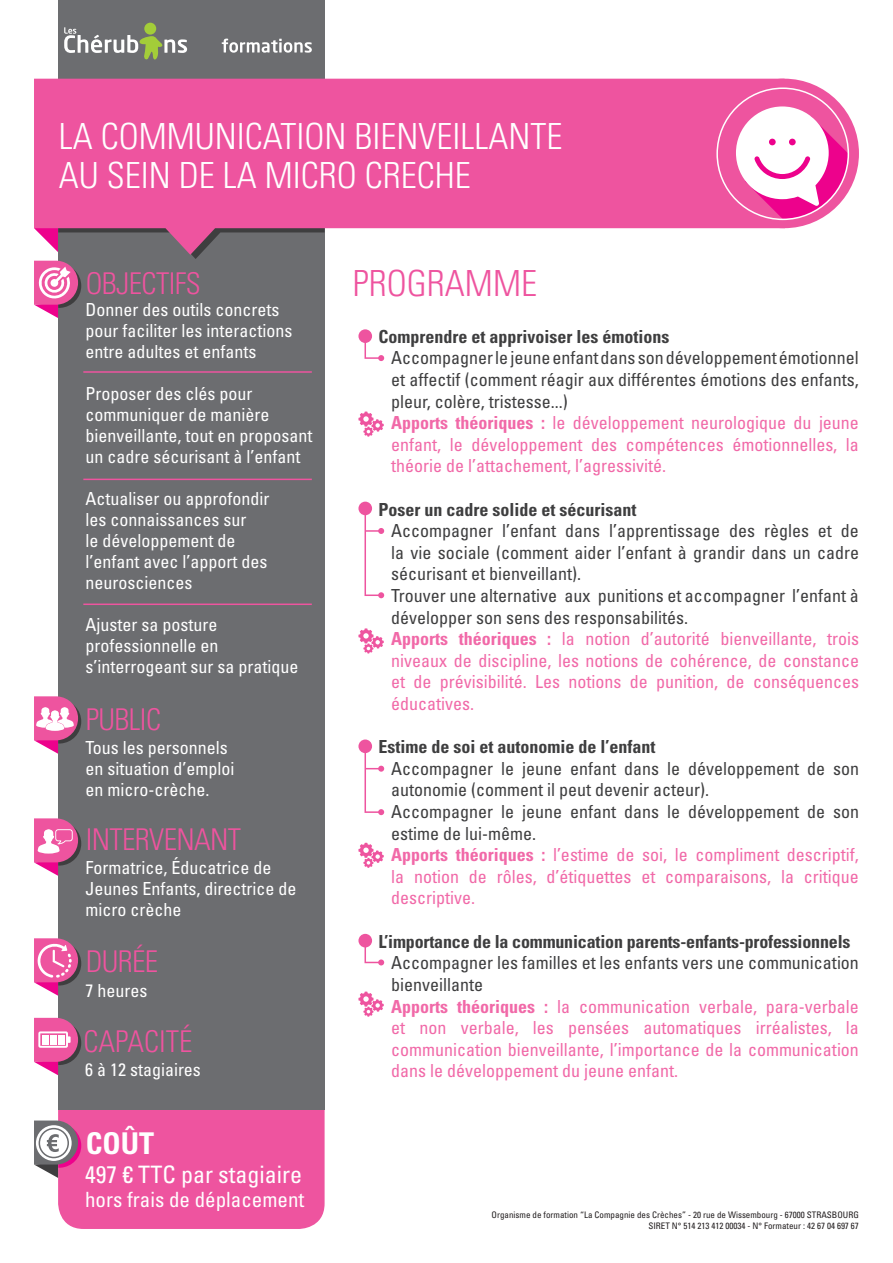
<style>
.page{position:relative;width:893px;height:1263px;background:#fff}
.page>*{position:absolute;margin:0;border:0;box-sizing:border-box;transform-origin:0 0}
.t1{font:300 condensed 36px/39px "Univers";color:#fff}
.t2{font:300 condensed 36px "Univers";color:#ee549f}
.t3{font:300 condensed 30px "Univers";letter-spacing:-.02em;color:#ee549f}
.t4{font:300 condensed 30px "Univers";color:#ee549f}
.t5{font:700 condensed 30px "Univers";color:#fff}
.t6{font:condensed 24px "Univers";color:#fff}
.t7{font:condensed 21px "Univers";color:#fff}
.t8{font:condensed 18px/21.6px "Univers";color:#3e3e3f}
.t9{font:condensed 18px/21px "Univers";color:#fff}
.t10{font:condensed 18px/21.6px "Univers";color:#f169a8}
.t11{font:700 condensed 18px "Univers";color:#3e3e3f}
.t12{font:condensed 9px/10.8px "Univers";color:#231f20;text-align:right}
.s1{font-weight:700;color:#f169a8}
.s2{color:#f169a8}
.s3{color:#3e3e3f}
.s4{font-weight:700}
</style>
<div class="page">
<div style="left:58px;top:0;width:267px;height:1110px;background:#6c6d70"></div>
<div style="left:34px;top:79px;width:751px;height:150px;background:#ee549f"></div>
<div style="left:709px;top:79px;width:150px;height:149px;background:#ee549f;border-radius:50%"></div>
<svg style="left:736px;top:106px;width:112px;height:113px"></svg>
<svg style="left:222px;top:39px;width:90px;height:14px"></svg>
<div style="left:144px;top:23px;width:12px;height:12px;background:#a3cd39;border-radius:50%"></div>
<svg style="left:64px;top:27px;width:123px;height:33px"></svg>
<svg style="left:34px;top:216px;width:291px;height:102px"></svg>
<svg style="left:34px;top:696px;width:47px;height:58px"></svg>
<svg style="left:34px;top:938px;width:47px;height:58px"></svg>
<svg style="left:34px;top:1018px;width:47px;height:57px"></svg>
<div style="left:42px;top:1035px;width:6px;height:9px;background:#fff"></div>
<div style="left:50px;top:1035px;width:6px;height:9px;background:#fff"></div>
<div style="left:58px;top:1035px;width:6px;height:9px;background:#fff"></div>
<svg style="left:34px;top:1110px;width:291px;height:119px;background:#ea61a4"></svg>
<svg style="left:34px;top:818px;width:47px;height:58px"></svg>
<div style="left:358px;top:329px;width:14px;height:14px;background:#ee549f;border-radius:50%"></div>
<div style="left:358px;top:502px;width:14px;height:13px;background:#ee549f;border-radius:50%"></div>
<svg style="left:358px;top:739px;width:14px;height:14px"></svg>
<div style="left:358px;top:934px;width:14px;height:13px;background:#ee549f;border-radius:50%"></div>
<hr style="left:83px;top:371px;width:229px;height:2px;background:#ee549f">
<hr style="left:83px;top:479px;width:229px;height:1px;background:#ee549f">
<hr style="left:83px;top:603px;width:229px;height:2px;background:#ee549f">
<svg style="left:364px;top:334px;width:20px;height:27px"></svg>
<svg style="left:364px;top:940px;width:20px;height:25px"></svg>
<svg style="left:358px;top:991px;width:26px;height:26px"></svg>
<svg style="left:358px;top:843px;width:26px;height:25px"></svg>
<svg style="left:358px;top:628px;width:26px;height:25px"></svg>
<svg style="left:358px;top:412px;width:26px;height:25px"></svg>
<svg style="left:364px;top:510px;width:20px;height:88px"></svg>
<svg style="left:364px;top:743px;width:20px;height:72px"></svg>
<h1 class="t1" style="left:59px;top:117px;width:505px">LA COMMUNICATION BIENVEILLANTE<br>AU SEIN DE LA MICRO CRECHE</h1>
<h2 class="t3" style="left:86px;top:265px;width:117px">OBJECTIFS</h2>
<p class="t9" style="left:85px;top:299px;width:208px">Donner des outils concrets pour faciliter les interactions entre adultes et enfants</p>
<p class="t9" style="left:85px;top:383px;width:228px">Proposer des clés pour communiquer de manière bienveillante, tout en proposant un cadre sécurisant à l’enfant</p>
<p class="t9" style="left:85px;top:488px;width:185px">Actualiser ou approfondir les connaissances sur<br>le développement de l’enfant avec l’apport des neurosciences</p>
<p class="t9" style="left:85px;top:614px;width:214px">Ajuster sa posture professionnelle en s’interrogeant sur sa pratique</p>
<h2 class="t3" style="left:86px;top:701px;width:77px">PUBLIC</h2>
<p class="t9" style="left:85px;top:737px;width:150px">Tous les personnels en situation d’emploi en micro-crèche.</p>
<h2 class="t3" style="left:86px;top:821px;width:157px">INTERVENANT</h2>
<p class="t9" style="left:85px;top:857px;width:212px">Formatrice, Éducatrice de<br>Jeunes Enfants, directrice de micro crèche</p>
<h2 class="t3" style="left:86px;top:943px;width:74px">DURÉE</h2>
<p class="t9" style="left:85px;top:979px;width:63px">7 heures</p>
<h2 class="t4" style="left:84px;top:1023px;width:110px">CAPACITÉ</h2>
<p class="t9" style="left:85px;top:1059px;width:117px">6 à 12 stagiaires</p>
<h2 class="t5" style="left:86px;top:1125px;width:70px">COÛT</h2>
<h3 class="t6" style="left:85px;top:1159px;width:219px">497 € TTC par stagiaire</h3>
<p class="t7" style="left:85px;top:1186px;width:221px">hors frais de déplacement</p>
<h1 class="t2" style="left:353px;top:262px;width:186px">PROGRAMME</h1>
<p class="t11" style="left:378px;top:325px;width:292px">Comprendre et apprivoiser les émotions</p>
<p class="t8" style="left:391px;top:347px;width:469px">Accompagner le jeune enfant dans son développement émotionnel et affectif (comment réagir aux différentes émotions des enfants, pleur, colère, tristesse...)<br><span class="s1">Apports théoriques :</span> <span class="s2">le développement neurologique du jeune enfant, le développement des compétences émotionnelles, la théorie de l’attachement, l’agressivité.</span></p>
<p class="t11" style="left:378px;top:498px;width:259px">Poser un cadre solide et sécurisant</p>
<p class="t8" style="left:391px;top:520px;width:469px">Accompagner l’enfant dans l’apprentissage des règles et de la vie sociale (comment aider l’enfant à grandir dans un cadre sécurisant et bienveillant).<br>Trouver une alternative aux punitions et accompagner l’enfant à développer son sens des responsabilités.<br><span class="s1">Apports théoriques :</span> <span class="s2">la notion d’autorité bienveillante, trois niveaux de discipline, les notions de cohérence, de constance et de prévisibilité. Les notions de punition, de conséquences éducatives.</span></p>
<p class="t11" style="left:378px;top:736px;width:278px">Estime de soi et autonomie de l’enfant</p>
<p class="t8" style="left:391px;top:757px;width:469px">Accompagner le jeune enfant dans le développement de son autonomie (comment il peut devenir acteur).<br>Accompagner le jeune enfant dans le développement de son estime de lui-même.<br><span class="s1">Apports théoriques :</span> <span class="s2">l’estime de soi, le compliment descriptif, la notion de rôles, d’étiquettes et comparaisons, la critique descriptive.</span></p>
<p class="t11" style="left:378px;top:930px;width:473px">L’importance de la communication parents-enfants-professionnels</p>
<p class="t10" style="left:391px;top:952px;width:469px"><span class="s3">Accompagner les familles et les enfants vers une communication bienveillante<br></span><span class="s4">Apports théoriques :</span> la communication verbale, para-verbale et non verbale, les pensées automatiques irréalistes, la communication bienveillante, l’importance de la communication dans le développement du jeune enfant.</p>
<p class="t12" style="left:492px;top:1209px;width:369px">Organisme de formation “La Compagnie des Crèches” - 20 rue de Wissembourg - 67000 STRASBOURG<br>SIRET N° 514 213 412 00034 - N° Formateur : 42 67 04 697 67</p>
</div>
